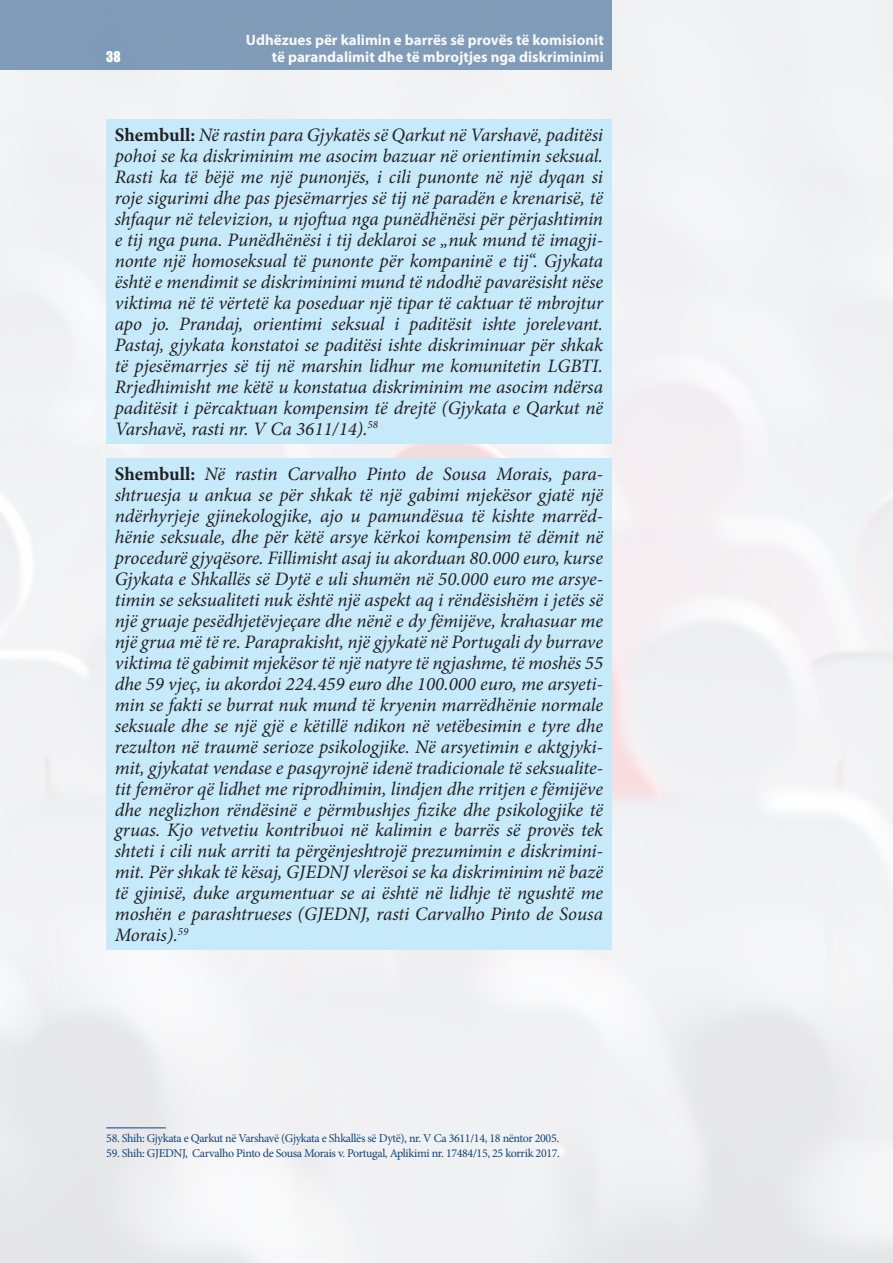
<style>
.page{position:relative;width:893px;height:1263px;background:#fff}
.page>*{position:absolute;margin:0;border:0;box-sizing:border-box;transform-origin:0 0}
.t1{font:italic 19.05px/21px "Minion Pro";letter-spacing:-.01em;color:#231f20;text-align:justify}
.t2{font:700 15px "Myriad Pro";color:#fff}
.t3{font:13.5px "Impact";color:#fff}
.t4{font:12px "Minion Pro";letter-spacing:-.03em;color:#0f457b}
.s1{font-weight:700;font-style:normal}
</style>
<div class="page">
<div style="left:0;top:0;width:612px;height:70px;background:#809bb7"></div>
<div style="left:106px;top:119px;width:506px;height:324px;background:#c6eafa"></div>
<div style="left:106px;top:458px;width:506px;height:492px;background:#c6eafa"></div>
<hr style="left:106px;top:1127px;width:60px;height:1px;background:#0f457b">
<p class="t2" style="left:246px;top:30px;width:359px">Udhëzues për kalimin e barrës së provës të komisionit</p>
<p class="t3" style="left:106px;top:46px;width:16px">38</p>
<p class="t2" style="left:272px;top:47px;width:334px">të parandalimit dhe të mbrojtjes nga diskriminimi</p>
<p class="t1" style="left:115px;top:125px;width:490px"><span class="s1">Shembull:</span> Në rastin para Gjykatës së Qarkut në Varshavë, paditësi pohoi se ka diskriminim me asocim bazuar në orientimin seksual.<br>Rasti ka të bëjë me një punonjës, i cili punonte në një dyqan si roje sigurimi dhe pas pjesëmarrjes së tij në paradën e krenarisë, të shfaqur në televizion, u njoftua nga punëdhënësi për përjashtimin e tij nga puna. Punëdhënësi i tij deklaroi se „nuk mund të imagji&shy;nonte një homoseksual të punonte për kompaninë e tij“. Gjykata është e mendimit se diskriminimi mund të ndodhë pavarësisht nëse viktima në të vërtetë ka poseduar një tipar të caktuar të mbrojtur apo jo. Prandaj, orientimi seksual i paditësit ishte jorelevant.<br>Pastaj, gjykata konstatoi se paditësi ishte diskriminuar për shkak të pjesëmarrjes së tij në marshin lidhur me komunitetin LGBTI.<br>Rrjedhimisht me këtë u konstatua diskriminim me asocim ndërsa paditësit i përcaktuan kompensim të drejtë (Gjykata e Qarkut në Varshavë, rasti nr. V Ca 3611/14).<sup>58</sup></p>
<p class="t1" style="left:115px;top:464px;width:490px"><span class="s1">Shembull:</span> Në rastin Carvalho Pinto de Sousa Morais, para&shy;shtruesja u ankua se për shkak të një gabimi mjekësor gjatë një ndërhyrjeje gjinekologjike, ajo u pamundësua të kishte marrëd&shy;hënie seksuale, dhe për këtë arsye kërkoi kompensim të dëmit në procedurë gjyqësore. Fillimisht asaj iu akorduan 80.000 euro, kurse Gjykata e Shkallës së Dytë e uli shumën në 50.000 euro me arsye&shy;timin se seksualiteti nuk është një aspekt aq i rëndësishëm i jetës së një gruaje pesëdhjetëvjeçare dhe nënë e dy fëmijëve, krahasuar me një grua më të re. Paraprakisht, një gjykatë në Portugali dy burrave viktima të gabimit mjekësor të një natyre të ngjashme, të moshës 55 dhe 59 vjeç, iu akordoi 224.459 euro dhe 100.000 euro, me arsyeti&shy;min se fakti se burrat nuk mund të kryenin marrëdhënie normale seksuale dhe se një gjë e këtillë ndikon në vetëbesimin e tyre dhe rezulton në traumë serioze psikologjike. Në arsyetimin e aktgjyki&shy;mit, gjykatat vendase e pasqyrojnë idenë tradicionale të seksualite&shy;tit femëror që lidhet me riprodhimin, lindjen dhe rritjen e fëmijëve dhe neglizhon rëndësinë e përmbushjes fizike dhe psikologjike të gruas. Kjo vetvetiu kontribuoi në kalimin e barrës së provës tek shteti i cili nuk arriti ta përgënjeshtrojë prezumimin e diskrimini&shy;mit. Për shkak të kësaj, GJEDNJ vlerësoi se ka diskriminim në bazë të gjinisë, duke argumentuar se ai është në lidhje të ngushtë me moshën e parashtrueses (GJEDNJ, rasti Carvalho Pinto de Sousa Morais).<sup>59</sup></p>
<p class="t4" style="left:106px;top:1130px;width:454px">58. Shih: Gjykata e Qarkut në Varshavë (Gjykata e Shkallës së Dytë), nr. V Ca 3611/14, 18 nëntor 2005.</p>
<p class="t4" style="left:106px;top:1145px;width:455px">59. Shih: GJEDNJ, Carvalho Pinto de Sousa Morais v. Portugal, Aplikimi nr. 17484/15, 25 korrik 2017.</p>
</div>
